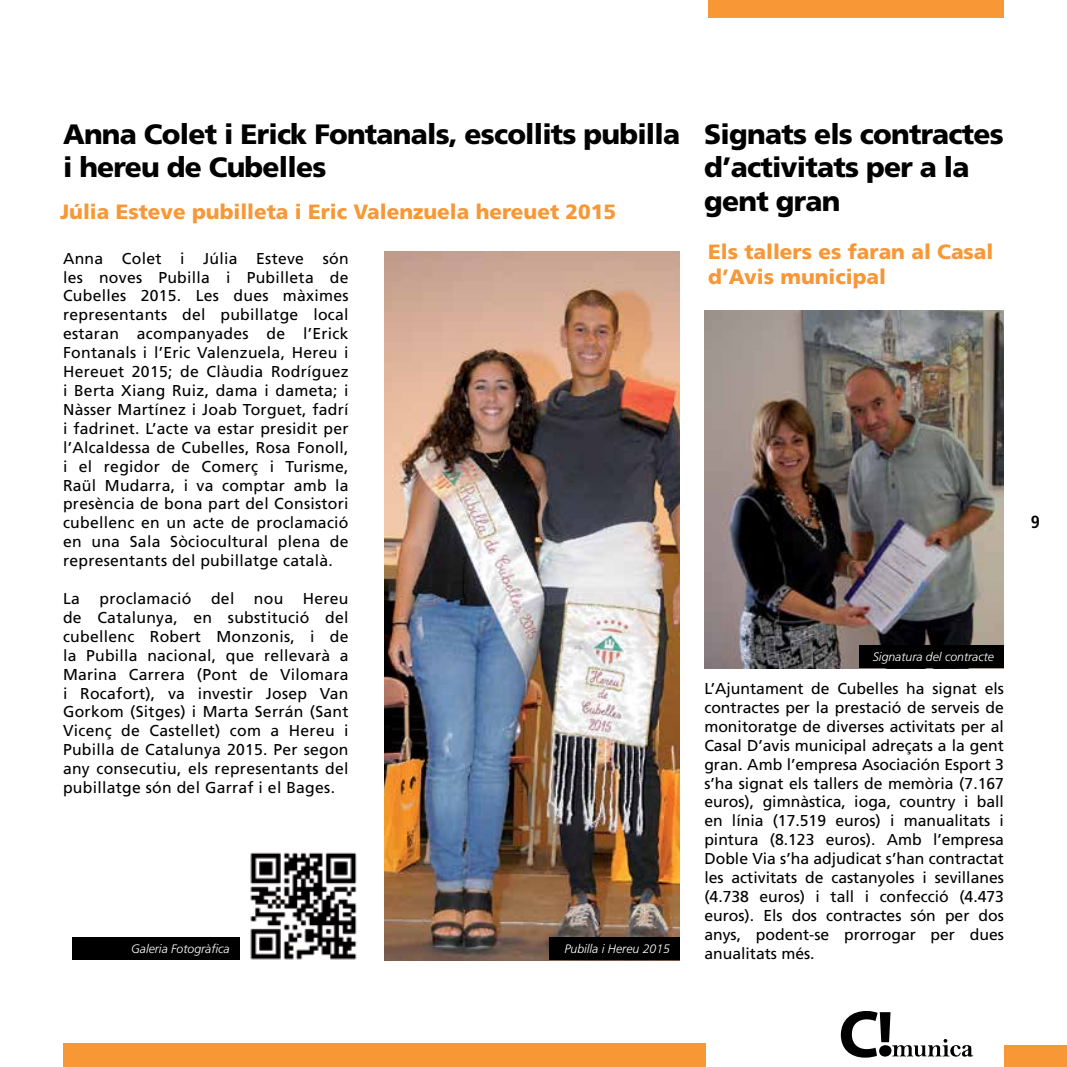
<style>
.page{position:relative;width:1067px;height:1067px;background:#fff}
.page>*{position:absolute;margin:0;border:0;box-sizing:border-box;transform-origin:0 0}
.t1{font:900 28px/33.6px "Frutiger LT Std";letter-spacing:-.03em;color:#000}
.t2{font:900 20.65px/24.8px "Frutiger LT Std";color:#f89736}
.t3{font:700 condensed 17.5px "Frutiger LT Std";color:#000}
.t4{font:15.75px/18.9px "Frutiger LT Std";letter-spacing:.02em;color:#000;text-align:justify}
.t5{font:italic 300 12.25px "Frutiger LT Std";color:#fff}
</style>
<div class="page">
<img style="left:250px;top:852px;width:107px;height:108px">
<img style="left:384px;top:252px;width:296px;height:708px">
<div style="left:72px;top:937px;width:168px;height:23px;background:#000"></div>
<div style="left:549px;top:937px;width:131px;height:23px;background:#000"></div>
<img style="left:704px;top:310px;width:300px;height:358px">
<div style="left:859px;top:645px;width:145px;height:23px;background:#000"></div>
<div style="left:708px;top:0;width:296px;height:18px;background:#f89736"></div>
<div style="left:63px;top:1043px;width:642px;height:24px;background:#f89736"></div>
<div style="left:1004px;top:1045px;width:63px;height:22px;background:#f89736"></div>
<svg style="left:840px;top:1011px;width:133px;height:46px"></svg>
<h1 class="t1" style="left:63px;top:117px;width:618px">Anna Colet i Erick Fontanals, escollits pubilla i hereu de Cubelles</h1>
<h2 class="t2" style="left:60px;top:199px;width:557px">Júlia Esteve pubilleta i Eric Valenzuela hereuet 2015</h2>
<p class="t4" style="left:63px;top:249px;width:287px">Anna Colet i Júlia Esteve són les noves Pubilla i Pubilleta de Cubelles 2015. Les dues màximes representants del pubillatge local estaran acompanyades de l’Erick Fontanals i l’Eric Valenzuela, Hereu i Hereuet 2015; de Clàudia Rodríguez i Berta Xiang Ruiz, dama i dameta; i Nàsser Martínez i Joab Torguet, fadrí i fadrinet. L’acte va estar presidit per l’Alcaldessa de Cubelles, Rosa Fonoll, i el regidor de Comerç i Turisme, Raül Mudarra, i va comptar amb la presència de bona part del Consistori cubellenc en un acte de proclamació en una Sala Sòciocultural plena de representants del pubillatge català.</p>
<p class="t4" style="left:63px;top:589px;width:287px">La proclamació del nou Hereu de Catalunya, en substitució del cubellenc Robert Monzonis, i de la Pubilla nacional, que rellevarà a Marina Carrera (Pont de Vilomara i Rocafort), va investir Josep Van Gorkom (Sitges) i Marta Serrán (Sant Vicenç de Castellet) com a Hereu i Pubilla de Catalunya 2015. Per segon any consecutiu, els representants del pubillatge són del Garraf i el Bages.</p>
<p class="t5" style="left:131px;top:942px;width:100px">Galeria Fotogràfica</p>
<p class="t5" style="left:564px;top:942px;width:107px">Pubilla i Hereu 2015</p>
<h1 class="t1" style="left:704px;top:117px;width:301px">Signats els contractes d’activitats per a la gent gran</h1>
<h2 class="t2" style="left:708px;top:239px;width:287px">Els tallers es faran al Casal d’Avis municipal</h2>
<p class="t5" style="left:872px;top:650px;width:123px">Signatura del contracte</p>
<p class="t4" style="left:704px;top:679px;width:301px">L’Ajuntament de Cubelles ha signat els contractes per la prestació de serveis de monitoratge de diverses activitats per al Casal D’avis municipal adreçats a la gent gran. Amb l’empresa Asociación Esport 3 s’ha signat els tallers de memòria (7.167 euros), gimnàstica, ioga, country i ball en línia (17.519 euros) i manualitats i pintura (8.123 euros). Amb l’empresa Doble Via s’ha adjudicat s’han contractat les activitats de castanyoles i sevillanes (4.738 euros) i tall i confecció (4.473 euros). Els dos contractes són per dos anys, podent-se prorrogar per dues anualitats més.</p>
<p class="t3" style="left:1030px;top:512px;width:11px">9</p>
</div>
